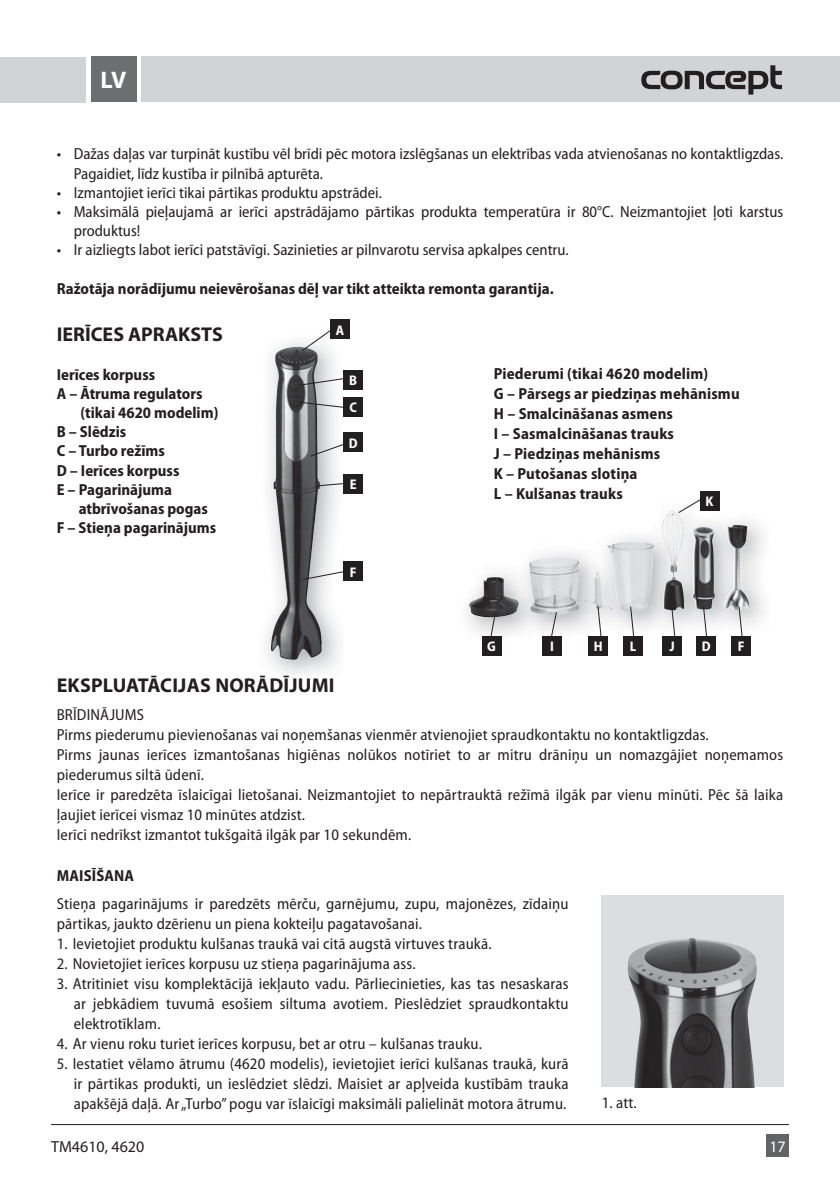
<style>
.page{position:relative;width:840px;height:1191px;background:#fff}
.page>*{position:absolute;margin:0;border:0;box-sizing:border-box;transform-origin:0 0}
.t1{font:700 24px "Myriad Pro";color:#fff}
.t2{font:700 20px "Myriad Pro";letter-spacing:.01em;color:#231f20}
.t3{font:semi-condensed 16px/20px "Myriad Pro";letter-spacing:.01em;color:#231f20}
.t4{font:700 semi-condensed 16px "Myriad Pro";color:#231f20}
.t5{font:16px "Myriad Pro";color:#231f20}
.t6{font:16px "Myriad Pro";color:#fff}
.t7{font:700 semi-condensed 14px/27.2px "Myriad Pro";color:#fff}
</style>
<div class="page">
<div style="left:142px;top:57px;width:697px;height:45px;background:#d1d3d4"></div>
<div style="left:0;top:57px;width:85px;height:46px;background:#d1d3d4"></div>
<div style="left:91px;top:57px;width:45px;height:45px;background:#6d6e70"></div>
<svg style="left:641px;top:65px;width:140px;height:30px"></svg>
<div style="left:765px;top:1134px;width:23px;height:23px;background:#636466"></div>
<hr style="left:51px;top:1124px;width:737px;height:1px;background:#231f20">
<img style="left:266px;top:341px;width:78px;height:334px">
<img style="left:271px;top:347px;width:50px;height:312px">
<img style="left:467px;top:496px;width:296px;height:142px">
<img style="left:494px;top:496px;width:128px;height:3px">
<img style="left:469px;top:558px;width:143px;height:59px">
<div style="left:330px;top:319px;width:20px;height:20px;background:#231f20"></div>
<div style="left:343px;top:370px;width:20px;height:19px;background:#231f20"></div>
<div style="left:343px;top:397px;width:20px;height:20px;background:#231f20"></div>
<div style="left:343px;top:432px;width:20px;height:20px;background:#231f20"></div>
<div style="left:343px;top:474px;width:20px;height:20px;background:#231f20"></div>
<div style="left:343px;top:561px;width:20px;height:20px;background:#231f20"></div>
<div style="left:481px;top:636px;width:20px;height:20px;background:#231f20"></div>
<div style="left:541px;top:636px;width:20px;height:20px;background:#231f20"></div>
<div style="left:588px;top:636px;width:20px;height:20px;background:#231f20"></div>
<div style="left:622px;top:636px;width:20px;height:20px;background:#231f20"></div>
<div style="left:661px;top:636px;width:20px;height:20px;background:#231f20"></div>
<div style="left:695px;top:636px;width:20px;height:20px;background:#231f20"></div>
<div style="left:730px;top:636px;width:20px;height:20px;background:#231f20"></div>
<div style="left:699px;top:490px;width:20px;height:20px;background:#231f20"></div>
<svg style="left:301px;top:330px;width:33px;height:22px"></svg>
<svg style="left:298px;top:377px;width:45px;height:9px"></svg>
<svg style="left:298px;top:401px;width:45px;height:7px"></svg>
<svg style="left:309px;top:443px;width:35px;height:14px"></svg>
<svg style="left:315px;top:482px;width:28px;height:5px"></svg>
<svg style="left:302px;top:570px;width:41px;height:10px"></svg>
<svg style="left:489px;top:613px;width:6px;height:23px"></svg>
<svg style="left:550px;top:611px;width:7px;height:25px"></svg>
<svg style="left:596px;top:605px;width:5px;height:31px"></svg>
<svg style="left:629px;top:605px;width:5px;height:31px"></svg>
<svg style="left:670px;top:606px;width:5px;height:30px"></svg>
<svg style="left:702px;top:606px;width:5px;height:30px"></svg>
<svg style="left:737px;top:606px;width:5px;height:30px"></svg>
<svg style="left:677px;top:497px;width:25px;height:16px"></svg>
<div style="left:601px;top:895px;width:181px;height:192px;background:#dcddde"></div>
<img style="left:628px;top:938px;width:129px;height:149px">
<h1 class="t1" style="left:100px;top:71px;width:27px">LV</h1>
<p class="t3" style="left:74px;top:146px;width:710px;line-height:19.2px;text-indent:-17px">• Dažas daļas var turpināt kustību vēl brīdi pēc motora izslēgšanas un elektrības vada atvienošanas no kontaktligzdas.<br>Pagaidiet, līdz kustība ir pilnībā apturēta.</p>
<p class="t3" style="left:57px;top:184px;width:326px">• Izmantojiet ierīci tikai pārtikas produktu apstrādei.</p>
<p class="t3" style="left:74px;top:204px;width:710px;line-height:19.2px;text-indent:-17px">• Maksimālā pieļaujamā ar ierīci apstrādājamo pārtikas produkta temperatūra ir 80°C. Neizmantojiet ļoti karstus produktus!</p>
<p class="t3" style="left:57px;top:242px;width:513px">• Ir aizliegts labot ierīci patstāvīgi. Sazinieties ar pilnvarotu servisa apkalpes centru.</p>
<p class="t4" style="left:57px;top:282px;width:498px">Ražotāja norādījumu neievērošanas dēļ var tikt atteikta remonta garantija.</p>
<p class="t2" style="left:57px;top:327px;width:167px">IERĪCES APRAKSTS</p>
<p class="t4" style="left:57px;top:368px;width:100px">Ierīces korpuss</p>
<p class="t4" style="left:57px;top:387px;width:147px">A – Ātruma regulators</p>
<p class="t4" style="left:80px;top:406px;width:139px">(tikai 4620 modelim)</p>
<p class="t4" style="left:57px;top:426px;width:71px">B – Slēdzis</p>
<p class="t4" style="left:57px;top:445px;width:110px">C – Turbo režīms</p>
<p class="t4" style="left:57px;top:464px;width:124px">D – Ierīces korpuss</p>
<p class="t4" style="left:57px;top:483px;width:117px">E – Pagarinājuma</p>
<p class="t4" style="left:79px;top:502px;width:131px">atbrīvošanas pogas</p>
<p class="t4" style="left:57px;top:522px;width:161px">F – Stieņa pagarinājums</p>
<p class="t7" style="left:336px;top:318px;width:10px">A</p>
<p class="t7" style="left:349px;top:368px;width:9px">B<br>C</p>
<p class="t7" style="left:348px;top:431px;width:10px">D</p>
<p class="t7" style="left:349px;top:472px;width:8px">E</p>
<p class="t7" style="left:350px;top:560px;width:8px">F</p>
<p class="t4" style="left:493px;top:367px;width:216px">Piederumi (tikai 4620 modelim)</p>
<p class="t4" style="left:493px;top:387px;width:247px">G – Pārsegs ar piedziņas mehānismu</p>
<p class="t4" style="left:493px;top:407px;width:181px">H – Smalcināšanas asmens</p>
<p class="t4" style="left:493px;top:427px;width:182px">I – Sasmalcināšanas trauks</p>
<p class="t4" style="left:493px;top:447px;width:168px">J – Piedziņas mehānisms</p>
<p class="t4" style="left:493px;top:467px;width:145px">K – Putošanas slotiņa</p>
<p class="t4" style="left:504px;top:487px;width:10px">–</p>
<p class="t4" style="left:493px;top:487px;width:130px">L Kulšanas trauks</p>
<p class="t7" style="left:705px;top:489px;width:9px">K</p>
<p class="t7" style="left:487px;top:634px;width:10px">G</p>
<p class="t7" style="left:549px;top:634px;width:5px">I</p>
<p class="t7" style="left:593px;top:634px;width:10px">H</p>
<p class="t7" style="left:629px;top:634px;width:8px">L</p>
<p class="t7" style="left:669px;top:634px;width:7px">J</p>
<p class="t7" style="left:701px;top:634px;width:10px">D</p>
<p class="t7" style="left:737px;top:634px;width:8px">F</p>
<p class="t2" style="left:57px;top:677px;width:279px">EKSPLUATĀCIJAS NORĀDĪJUMI</p>
<p class="t3" style="left:57px;top:706px;width:727px">BRĪDINĀJUMS<br>Pirms piederumu pievienošanas vai noņemšanas vienmēr atvienojiet spraudkontaktu no kontaktligzdas.<br>Pirms jaunas ierīces izmantošanas higiēnas nolūkos notīriet to ar mitru drāniņu un nomazgājiet noņemamos piederumus siltā ūdenī.<br>Ierīce ir paredzēta īslaicīgai lietošanai. Neizmantojiet to nepārtrauktā režīmā ilgāk par vienu minūti. Pēc šā laika ļaujiet ierīcei vismaz 10 minūtes atdzist.<br>Ierīci nedrīkst izmantot tukšgaitā ilgāk par 10 sekundēm.</p>
<p class="t4" style="left:57px;top:869px;width:79px">MAISĪŠANA</p>
<p class="t3" style="left:57px;top:895px;width:513px">Stieņa pagarinājums ir paredzēts mērču, garnējumu, zupu, majonēzes, zīdaiņu pārtikas, jaukto dzērienu un piena kokteiļu pagatavošanai.</p>
<p class="t3" style="left:57px;top:935px;width:436px">1. Ievietojiet produktu kulšanas traukā vai citā augstā virtuves traukā.</p>
<p class="t3" style="left:57px;top:955px;width:360px">2. Novietojiet ierīces korpusu uz stieņa pagarinājuma ass.</p>
<p class="t3" style="left:74px;top:975px;width:496px;text-align:justify;text-indent:-17px">3. Atritiniet visu komplektācijā iekļauto vadu. Pārliecinieties, kas tas nesaskaras ar jebkādiem tuvumā esošiem siltuma avotiem. Pieslēdziet spraudkontaktu elektrotīklam.</p>
<p class="t3" style="left:57px;top:1035px;width:426px">4. Ar vienu roku turiet ierīces korpusu, bet ar otru – kulšanas trauku.</p>
<p class="t3" style="left:74px;top:1055px;width:496px;text-align:justify;text-indent:-17px">5. Iestatiet vēlamo ātrumu (4620 modelis), ievietojiet ierīci kulšanas traukā, kurā ir pārtikas produkti, un ieslēdziet slēdzi. Maisiet ar apļveida kustībām trauka apakšējā daļā. Ar „Turbo” pogu var īslaicīgi maksimāli palielināt motora ātrumu.</p>
<p class="t3" style="left:601px;top:1094px;width:37px">1. att.</p>
<p class="t5" style="left:51px;top:1140px;width:95px">TM4610, 4620</p>
<p class="t6" style="left:768px;top:1140px;width:18px">17</p>
</div>
